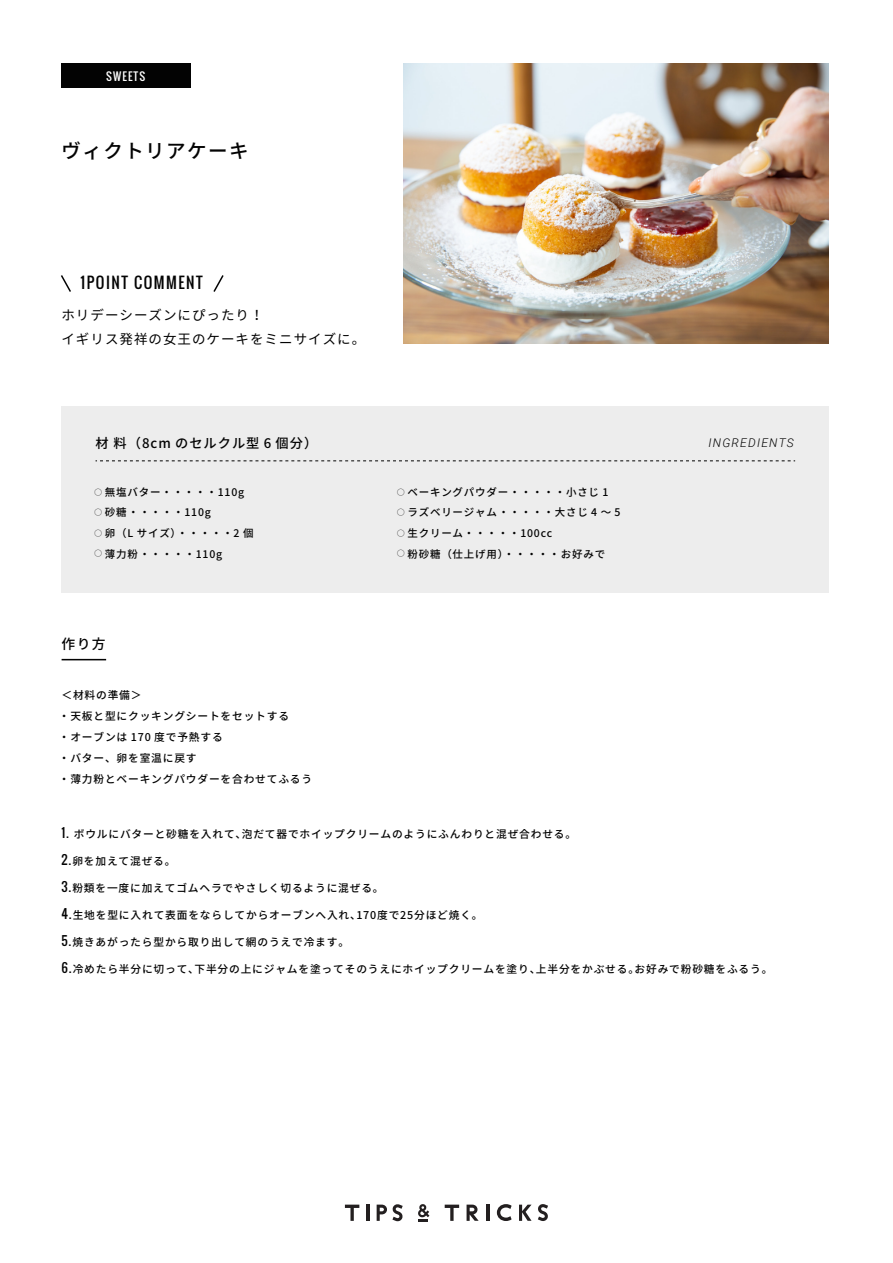
<style>
.page{position:relative;width:893px;height:1263px;background:#fff}
.page>*{position:absolute;margin:0;border:0;box-sizing:border-box;transform-origin:0 0}
.t1{font:500 19.5px "Noto Sans CJ Kjp";letter-spacing:.075em;color:#030303}
.t2{font:15px "Oswald";letter-spacing:.1em;color:#030303}
.t3{font:500 13.8px "Noto Sans CJ Kjp";color:#030303}
.t4{font:13.5px/24px "Noto Sans JP";letter-spacing:.075em;color:#030303}
.t5{font:500 13.2px "Noto Sans CJ Kjp";letter-spacing:.075em;color:#030303}
.t6{font:italic 300 12px "Roboto";letter-spacing:.1em;color:#030303}
.t7{font:500 10.8px/21px "Noto Sans CJ Kjp";letter-spacing:.075em;color:#030303}
.t8{font:10.8px "Oswald";letter-spacing:.1em;color:#fff}
.t9{font:500 10.5px/20.5px "Noto Sans CJ Kjp";letter-spacing:.075em;color:#030303}
.s1{font-size:7.5px}
.s2{font-family:"Oswald";font-weight:400;font-size:12.3px}
</style>
<div class="page">
<div style="left:61px;top:406px;width:768px;height:187px;background:#ededed"></div>
<img style="left:404px;top:64px;width:424px;height:280px">
<div style="left:61px;top:64px;width:130px;height:24px;background:#030303"></div>
<hr style="left:62px;top:659px;width:44px;height:1px;background:#030303">
<svg style="left:96px;top:461px;width:699px;height:1px"></svg>
<svg style="left:61px;top:275px;width:10px;height:17px"></svg>
<svg style="left:213px;top:275px;width:11px;height:17px"></svg>
<svg style="left:345px;top:1204px;width:14px;height:17px"></svg>
<hr style="left:366px;top:1204px;width:4px;height:17px;background:#231f20">
<svg style="left:377px;top:1204px;width:26px;height:17px"></svg>
<svg style="left:418px;top:1204px;width:11px;height:17px"></svg>
<svg style="left:445px;top:1204px;width:14px;height:17px"></svg>
<hr style="left:486px;top:1204px;width:4px;height:17px;background:#231f20">
<svg style="left:467px;top:1204px;width:12px;height:17px"></svg>
<svg style="left:519px;top:1204px;width:29px;height:17px"></svg>
<svg style="left:497px;top:1204px;width:15px;height:17px"></svg>
<p class="t8" style="left:106px;top:68px;width:41px">SWEETS</p>
<h1 class="t1" style="left:61px;top:140px;width:189px">ヴィクトリアケーキ</h1>
<h2 class="t2" style="left:81px;top:271px;width:124px">1POINT COMMENT</h2>
<p class="t4" style="left:61px;top:303px;width:305px">ホリデーシーズンにぴったり！<br>イギリス発祥の女王のケーキをミニサイズに。</p>
<p class="t5" style="left:95px;top:435px;width:223px">材 料（8cm のセルクル型 6 個分）</p>
<p class="t9" style="left:95px;top:482px;width:160px"><span class="s1">◯</span> 無塩バター・・・・・110g <span class="s1">◯</span> 砂糖 ・・・・・110g<br><span class="s1">◯</span> 卵（L サイズ）・・・・・2 個<span class="s1">◯</span> 薄力粉 ・・・・・110g</p>
<p class="t3" style="left:61px;top:636px;width:46px">作り方</p>
<p class="t7" style="left:59px;top:685px;width:255px">＜材料の準備＞<br>・天板と型にクッキングシートをセットする<br>・オーブンは 170 度で予熱する<br>・バター、卵を室温に戻す<br>・薄力粉とベーキングパウダーを合わせてふるう</p>
<p class="t9" style="left:397px;top:482px;width:225px"><span class="s1">◯</span> ベーキングパウダー ・・・・・小さじ 1<br><span class="s1">◯</span> ラズベリージャム ・・・・・大さじ 4 ～ 5 <span class="s1">◯</span> 生クリーム・・・・・100cc<br><span class="s1">◯</span> 粉砂糖（仕上げ用）・・・・・ お好みで</p>
<p class="t6" style="left:708px;top:435px;width:87px">INGREDIENTS</p>
<p class="t7" style="left:61px;top:824px;width:516px"><span class="s2">1.</span> ボウルにバターと砂糖を入れて、泡だて器でホイップクリームのようにふんわりと混ぜ合わせる。</p>
<p class="t7" style="left:61px;top:851px;width:116px"><span class="s2">2.</span>卵を加えて混ぜる。</p>
<p class="t7" style="left:61px;top:878px;width:324px"><span class="s2">3.</span>粉類を一度に加えてゴムヘラでやさしく切るように混ぜる。</p>
<p class="t7" style="left:61px;top:905px;width:423px"><span class="s2">4.</span>生地を型に入れて表面をならしてからオーブンへ入れ、170度で25分ほど焼く。</p>
<p class="t7" style="left:61px;top:932px;width:289px"><span class="s2">5.</span>焼きあがったら型から取り出して網のうえで冷ます。</p>
<p class="t7" style="left:61px;top:959px;width:712px"><span class="s2">6.</span>冷めたら半分に切って、下半分の上にジャムを塗ってそのうえにホイップクリームを塗り、上半分をかぶせる。お好みで粉砂糖をふるう。</p>
</div>
